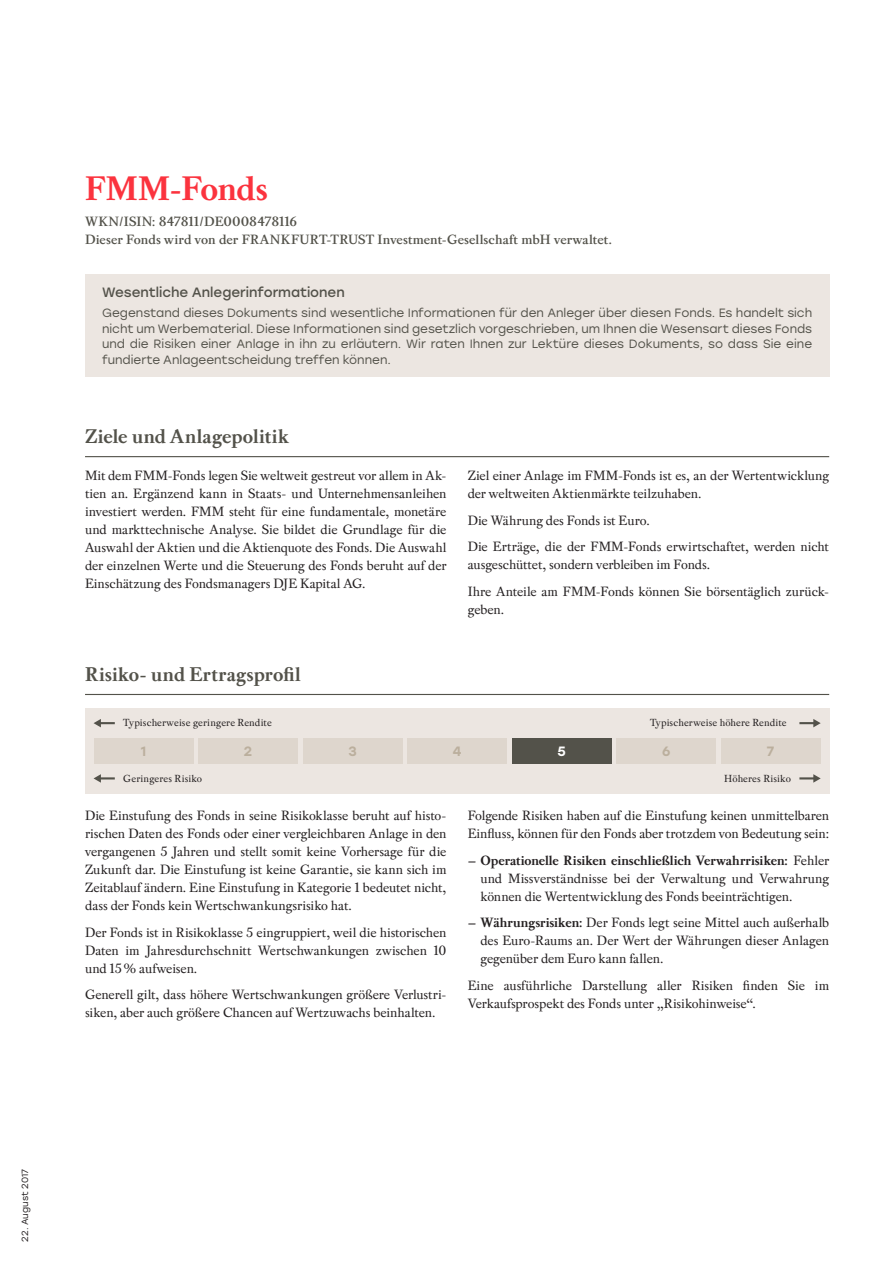
<style>
.page{position:relative;width:893px;height:1263px;background:#fff}
.page>*{position:absolute;margin:0;border:0;box-sizing:border-box;transform-origin:0 0}
.t1{font:700 36px "Pradell";letter-spacing:-.01em;color:#fb333e}
.t2{font:700 21px "Pradell";letter-spacing:.01em;color:#53524a}
.t3{font:14.25px/18px "Pradell";letter-spacing:-.005em;color:#231f20}
.t4{font:600 14.25px/18px "Pradell";letter-spacing:.005em;color:#53524a}
.t5{font:13.5px "Stolzl";letter-spacing:-.005em;color:#53524a}
.t6{font:500 13.5px "Stolzl";color:#bbaf9d}
.t7{font:500 13.5px "Stolzl";color:#fff}
.t8{font:12px/15.8px "Stolzl";color:#53524a;text-align:justify}
.t9{font:10.8px "Pradell";letter-spacing:.01em;color:#231f20}
.t10{font:9px "Stolzl";letter-spacing:.01em;color:#231f20}
.s1{font-weight:700}
</style>
<div class="page">
<div style="left:85px;top:275px;width:744px;height:102px;background:#ece6e1"></div>
<hr style="left:85px;top:456px;width:744px;height:1px;background:#53524a">
<hr style="left:85px;top:694px;width:744px;height:1px;background:#53524a">
<div style="left:85px;top:708px;width:744px;height:85px;background:#ece6e1"></div>
<div style="left:94px;top:738px;width:99px;height:25px;background:#ded6cd"></div>
<div style="left:198px;top:738px;width:100px;height:25px;background:#ded6cd"></div>
<div style="left:303px;top:738px;width:100px;height:25px;background:#ded6cd"></div>
<div style="left:407px;top:738px;width:100px;height:25px;background:#ded6cd"></div>
<div style="left:512px;top:738px;width:100px;height:25px;background:#53524a"></div>
<div style="left:616px;top:738px;width:100px;height:25px;background:#ded6cd"></div>
<div style="left:721px;top:738px;width:100px;height:25px;background:#ded6cd"></div>
<svg style="left:799px;top:774px;width:22px;height:9px"></svg>
<svg style="left:799px;top:719px;width:22px;height:8px"></svg>
<svg style="left:94px;top:719px;width:21px;height:8px"></svg>
<svg style="left:94px;top:774px;width:21px;height:9px"></svg>
<h1 class="t1" style="left:85px;top:167px;width:185px">FMM-Fonds</h1>
<p class="t4" style="left:85px;top:212px;width:528px">WKN/ISIN: 847811/DE0008478116<br>Dieser Fonds wird von der FRANKFURT-TRUST Investment-Gesellschaft mbH verwaltet.</p>
<p class="t5" style="left:102px;top:283px;width:244px">Wesentliche Anlegerinformationen</p>
<p class="t8" style="left:102px;top:304px;width:712px">Gegenstand dieses Dokuments sind wesentliche Informationen für den Anleger über diesen Fonds. Es handelt sich nicht um Werbematerial. Diese Informationen sind gesetzlich vorgeschrieben, um Ihnen die Wesensart dieses Fonds und die Risiken einer Anlage in ihn zu erläutern. Wir raten Ihnen zur Lektüre dieses Dokuments, so dass Sie eine fundierte Anlageentscheidung treffen können.</p>
<h2 class="t2" style="left:85px;top:424px;width:205px">Ziele und Anlagepolitik</h2>
<p class="t3" style="left:85px;top:466px;width:363px;text-align:justify">Mit dem FMM-Fonds legen Sie weltweit gestreut vor allem in Ak&shy;tien an. Ergänzend kann in Staats- und Unternehmensanleihen investiert werden. FMM steht für eine fundamentale, monetäre und markttechnische Analyse. Sie bildet die Grundlage für die Auswahl der Aktien und die Aktienquote des Fonds. Die Auswahl der einzelnen Werte und die Steuerung des Fonds beruht auf der Einschätzung des Fondsmanagers DJE Kapital AG.</p>
<p class="t3" style="left:468px;top:466px;width:363px">Ziel einer Anlage im FMM-Fonds ist es, an der Wertentwicklung der weltweiten Aktienmärkte teilzuhaben.</p>
<p class="t3" style="left:468px;top:507px;width:363px;line-height:26.5px">Die Währung des Fonds ist Euro.<br>Die Erträge, die der FMM-Fonds erwirtschaftet, werden nicht</p>
<p class="t3" style="left:468px;top:551px;width:363px;line-height:26.5px">ausgeschüttet, sondern verbleiben im Fonds.<br>Ihre Anteile am FMM-Fonds können Sie börsentäglich zurück-</p>
<p class="t3" style="left:468px;top:600px;width:38px">geben.</p>
<h2 class="t2" style="left:85px;top:662px;width:217px">Risiko- und Ertragsprofil</h2>
<p class="t9" style="left:123px;top:716px;width:150px">Typischerweise geringere Rendite</p>
<p class="t9" style="left:650px;top:716px;width:138px">Typischerweise höhere Rendite</p>
<p class="t6" style="left:141px;top:741px;width:7px">1</p>
<p class="t6" style="left:244px;top:741px;width:10px">2</p>
<p class="t6" style="left:348px;top:741px;width:10px">3</p>
<p class="t6" style="left:453px;top:741px;width:10px">4</p>
<p class="t7" style="left:557px;top:741px;width:10px">5</p>
<p class="t6" style="left:662px;top:741px;width:10px">6</p>
<p class="t6" style="left:767px;top:741px;width:9px">7</p>
<p class="t9" style="left:123px;top:772px;width:80px">Geringeres Risiko</p>
<p class="t3" style="left:85px;top:806px;width:363px;text-align:justify">Die Einstufung des Fonds in seine Risikoklasse beruht auf histo&shy;rischen Daten des Fonds oder einer vergleichbaren Anlage in den vergangenen 5 Jahren und stellt somit keine Vorhersage für die Zukunft dar. Die Einstufung ist keine Garantie, sie kann sich im Zeitablauf ändern. Eine Einstufung in Kategorie 1 bedeutet nicht, dass der Fonds kein Wertschwankungsrisiko hat.</p>
<p class="t3" style="left:85px;top:923px;width:363px;text-align:justify">Der Fonds ist in Risikoklasse 5 eingruppiert, weil die historischen Daten im Jahresdurchschnitt Wertschwankungen zwischen 10 und 15% aufweisen.</p>
<p class="t3" style="left:85px;top:985px;width:363px">Generell gilt, dass höhere Wertschwankungen größere Verlustri&shy;siken, aber auch größere Chancen auf Wertzuwachs beinhalten.</p>
<p class="t9" style="left:724px;top:772px;width:68px">Höheres Risiko</p>
<p class="t3" style="left:468px;top:806px;width:363px">Folgende Risiken haben auf die Einstufung keinen unmittelbaren<br>Einfluss, können für den Fonds aber trotzdem von Bedeutung sein:</p>
<p class="t3" style="left:480px;top:851px;width:350px;text-align:justify;text-indent:-13px"><span class="s1">– Operationelle Risiken einschließlich Verwahrrisiken:</span> Fehler und Missverständnisse bei der Verwaltung und Verwahrung können die Wertentwicklung des Fonds beeinträchtigen.</p>
<p class="t3" style="left:480px;top:913px;width:350px;text-align:justify;text-indent:-13px"><span class="s1">– Währungsrisiken:</span> Der Fonds legt seine Mittel auch außerhalb des Euro-Raums an. Der Wert der Währungen dieser Anlagen gegenüber dem Euro kann fallen.</p>
<p class="t3" style="left:468px;top:976px;width:363px">Eine ausführliche Darstellung aller Risiken finden Sie im<br>Verkaufsprospekt des Fonds unter „Risikohinweise“.</p>
<p class="t10" style="left:19px;top:1242px;width:74px;rotate:-90deg">22. August 2017</p>
</div>
